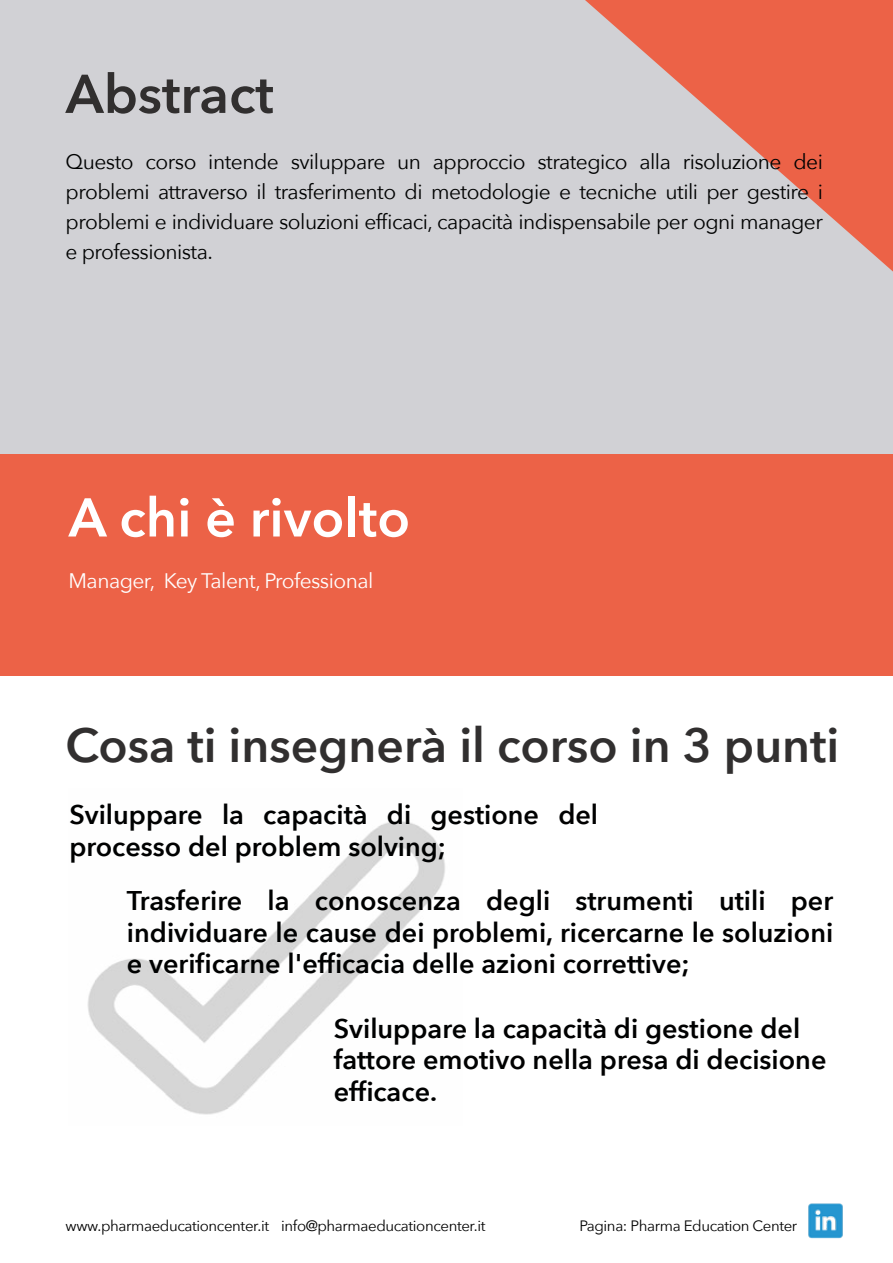
<style>
.page{position:relative;width:893px;height:1263px;background:#fff}
.page>*{position:absolute;margin:0;border:0;box-sizing:border-box;transform-origin:0 0}
.t1{font:600 54px "Avenir Next";color:#fff}
.t2{font:600 54px "Avenir Next";color:#312f2f}
.t3{font:600 48px "Avenir Next";color:#312f2f}
.t4{font:600 27px/31.5px "Avenir Next";color:#000101}
.t5{font:21px/30px "Avenir Next";letter-spacing:-.025em;color:#000101;text-align:justify}
.t6{font:21px "Avenir Next";letter-spacing:-.025em;color:#fff}
.t7{font:15px "Avenir Next";letter-spacing:-.025em;color:#000101}
</style>
<div class="page">
<img style="left:87px;top:821px;width:358px;height:294px">
<div style="left:0;top:0;width:893px;height:454px;background:#d1d1d5"></div>
<svg style="left:585px;top:0;width:308px;height:272px"></svg>
<div style="left:0;top:454px;width:893px;height:222px;background:#ec6247"></div>
<img style="left:808px;top:1203px;width:35px;height:36px">
<h1 class="t2" style="left:66px;top:48px;width:210px">Abstract</h1>
<p class="t5" style="left:66px;top:146px;width:759px">Questo corso intende sviluppare un approccio strategico alla risoluzione dei problemi attraverso il trasferimento di metodologie e tecniche utili per gestire i problemi e individuare soluzioni efficaci, capacità indispensabile per ogni manager e professionista.</p>
<h1 class="t1" style="left:69px;top:471px;width:343px">A chi è rivolto</h1>
<p class="t6" style="left:69px;top:563px;width:306px">Manager, Key Talent, Professional</p>
<h2 class="t3" style="left:66px;top:704px;width:775px">Cosa ti insegnerà il corso in 3 punti</h2>
<p class="t4" style="left:69px;top:799px;width:530px">Sviluppare la capacità di gestione del processo del problem solving;</p>
<p class="t4" style="left:127px;top:884px;width:708px;text-align:justify">Trasferire la conoscenza degli strumenti utili per individuare le cause dei problemi, ricercarne le soluzioni e verificarne l'efficacia delle azioni correttive;</p>
<p class="t4" style="left:334px;top:1012px;width:494px">Sviluppare la capacità di gestione del fattore emotivo nella presa di decisione efficace.</p>
<p class="t7" style="left:66px;top:1213px;width:421px">www.pharmaeducationcenter.it info@pharmaeducationcenter.it</p>
<p class="t7" style="left:579px;top:1213px;width:219px">Pagina: Pharma Education Center</p>
</div>
